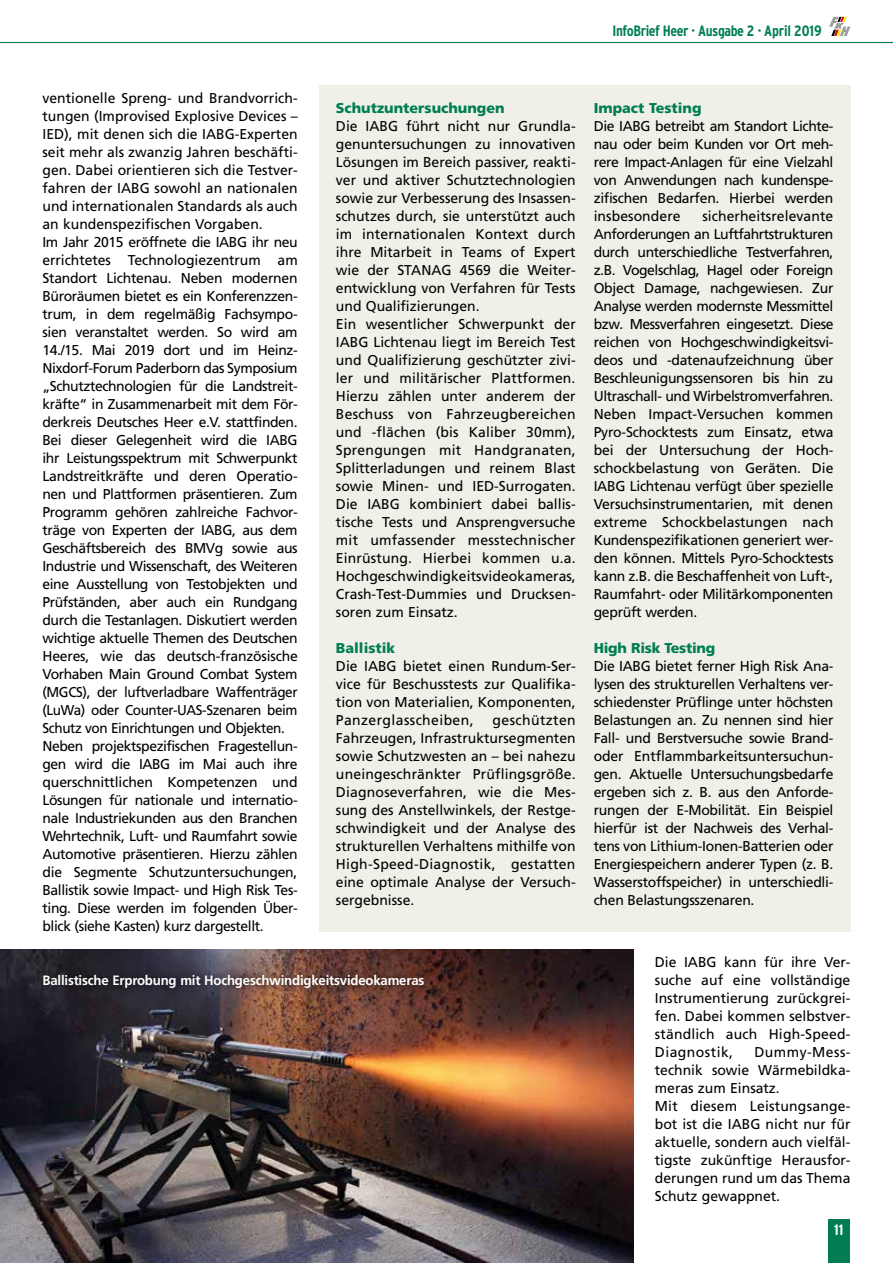
<style>
.page{position:relative;width:893px;height:1263px;background:#fff}
.page>*{position:absolute;margin:0;border:0;box-sizing:border-box;transform-origin:0 0}
.t1{font:700 condensed 15px "Interstate";letter-spacing:-.03em;color:#007d53}
.t2{font:700 condensed 15px "Interstate";color:#fff}
.t3{font:14.25px/18px "Frutiger LT Pro";letter-spacing:-.005em;color:#000;text-align:justify}
.t4{font:14.25px/18px "Frutiger LT Pro";letter-spacing:-.03em;color:#000}
.t5{font:900 14.25px "Frutiger";color:#007d53}
.t6{font:900 14.25px "Frutiger";letter-spacing:-.02em;color:#007d53}
.t7{font:700 13.5px "Frutiger LT Pro";letter-spacing:-.015em;color:#fff}
</style>
<div class="page">
<hr style="left:0;top:42px;width:893px;height:1px;background:#007d53">
<svg style="left:829px;top:17px;width:21px;height:19px"></svg>
<div style="left:828px;top:1219px;width:21px;height:44px;background:#007d53"></div>
<div style="left:319px;top:85px;width:531px;height:846px;background:#f0f0e8"></div>
<img style="left:0;top:949px;width:634px;height:314px">
<div style="left:34px;top:966px;width:399px;height:31px;background:#000;opacity:.75"></div>
<p class="t1" style="left:613px;top:22px;width:211px">InfoBrief Heer · Ausgabe 2 · April 2019</p>
<p class="t4" style="left:43px;top:89px;width:257px">ventionelle Spreng- und Brandvorrich&shy;tungen (Improvised Explosive Devices – IED), mit denen sich die IABG-Experten seit mehr als zwanzig Jahren beschäfti&shy;gen. Dabei orientieren sich die Testver&shy;fahren der IABG sowohl an nationalen und internationalen Standards als auch an kundenspezifischen Vorgaben.<br>Im Jahr 2015 eröffnete die IABG ihr neu errichtetes Technologiezentrum am Standort Lichtenau. Neben modernen Büroräumen bietet es ein Konferenzzen&shy;trum, in dem regelmäßig Fachsympo&shy;sien veranstaltet werden. So wird am 14./15. Mai 2019 dort und im Heinz-Nixdorf-Forum Paderborn das Symposium „Schutztechnologien für die Landstreit&shy;kräfte“ in Zusammenarbeit mit dem För&shy;derkreis Deutsches Heer e.V. stattfinden.<br>Bei dieser Gelegenheit wird die IABG ihr Leistungsspektrum mit Schwerpunkt Landstreitkräfte und deren Operatio&shy;nen und Plattformen präsentieren. Zum Programm gehören zahlreiche Fachvor&shy;träge von Experten der IABG, aus dem Geschäftsbereich des BMVg sowie aus Industrie und Wissenschaft, des Weiteren eine Ausstellung von Testobjekten und Prüfständen, aber auch ein Rundgang durch die Testanlagen. Diskutiert werden wichtige aktuelle Themen des Deutschen Heeres, wie das deutsch-französische Vorhaben Main Ground Combat System (MGCS), der luftverladbare Waffenträger (LuWa) oder Counter-UAS-Szenaren beim Schutz von Einrichtungen und Objekten.<br>Neben projektspezifischen Fragestellun&shy;gen wird die IABG im Mai auch ihre querschnittlichen Kompetenzen und Lösungen für nationale und internatio&shy;nale Industriekunden aus den Branchen Wehrtechnik, Luft- und Raumfahrt sowie Automotive präsentieren. Hierzu zählen die Segmente Schutzuntersuchungen, Ballistik sowie Impact- und High Risk Tes&shy;ting. Diese werden im folgenden Über&shy;blick (siehe Kasten) kurz dargestellt.</p>
<p class="t5" style="left:336px;top:100px;width:170px">Schutzuntersuchungen</p>
<p class="t3" style="left:336px;top:117px;width:241px;text-align:left">Die IABG führt nicht nur Grundla&shy;genuntersuchungen zu innovativen Lösungen im Bereich passiver, reakti&shy;ver und aktiver Schutztechnologien sowie zur Verbesserung des Insassen&shy;schutzes durch, sie unterstützt auch im internationalen Kontext durch ihre Mitarbeit in Teams of Expert wie der STANAG 4569 die Weiter&shy;entwicklung von Verfahren für Tests und Qualifizierungen.<br>Ein wesentlicher Schwerpunkt der IABG Lichtenau liegt im Bereich Test und Qualifizierung geschützter zivi&shy;ler und militärischer Plattformen.<br>Hierzu zählen unter anderem der Beschuss von Fahrzeugbereichen und -flächen (bis Kaliber 30mm), Sprengungen mit Handgranaten, Splitterladungen und reinem Blast sowie Minen- und IED-Surrogaten.<br>Die IABG kombiniert dabei ballis&shy;tische Tests und Ansprengversuche mit umfassender messtechnischer Einrüstung. Hierbei kommen u.a.<br>Hochgeschwindigkeitsvideokameras, Crash-Test-Dummies und Drucksen&shy;soren zum Einsatz.</p>
<p class="t5" style="left:336px;top:639px;width:61px">Ballistik</p>
<p class="t3" style="left:336px;top:657px;width:241px">Die IABG bietet einen Rundum-Ser&shy;vice für Beschusstests zur Qualifika&shy;tion von Materialien, Komponenten, Panzerglasscheiben,</p>
<p class="t3" style="left:336px;top:711px;width:241px;text-indent:157px">geschützten Fahrzeugen, Infrastruktursegmenten sowie Schutzwesten an – bei nahezu uneingeschränkter Prüflingsgröße.<br>Diagnoseverfahren, wie die Mes&shy;sung des Anstellwinkels, der Restge&shy;schwindigkeit und der Analyse des strukturellen Verhaltens mithilfe von High-Speed-Diagnostik, gestatten eine optimale Analyse der Versuch&shy;sergebnisse.</p>
<p class="t7" style="left:43px;top:972px;width:383px">Ballistische Erprobung mit Hochgeschwindigkeitsvideokameras</p>
<p class="t5" style="left:594px;top:100px;width:109px">Impact Testing</p>
<p class="t3" style="left:594px;top:117px;width:241px">Die IABG betreibt am Standort Lichte&shy;nau oder beim Kunden vor Ort meh&shy;rere Impact-Anlagen für eine Vielzahl von Anwendungen nach kundenspe&shy;zifischen Bedarfen. Hierbei werden insbesondere</p>
<p class="t3" style="left:594px;top:207px;width:241px;text-indent:109px">sicherheitsrelevante Anforderungen an Luftfahrtstrukturen durch unterschiedliche Testverfahren, z.B. Vogelschlag, Hagel oder Foreign Object Damage, nachgewiesen. Zur Analyse werden modernste Messmittel bzw. Messverfahren eingesetzt. Diese reichen von Hochgeschwindigkeitsvi&shy;deos und -datenaufzeichnung über Beschleunigungssensoren bis hin zu Ultraschall- und Wirbelstromverfahren.<br>Neben Impact-Versuchen kommen Pyro-Schocktests zum Einsatz, etwa bei der Untersuchung der Hoch&shy;schockbelastung von Geräten. Die IABG Lichtenau verfügt über spezielle Versuchsinstrumentarien, mit denen extreme Schockbelastungen nach Kundenspezifikationen generiert wer&shy;den können. Mittels Pyro-Schocktests kann z.B. die Beschaffenheit von Luft-, Raumfahrt- oder Militärkomponenten geprüft werden.</p>
<p class="t6" style="left:594px;top:639px;width:123px">High Risk Testing</p>
<p class="t3" style="left:594px;top:657px;width:241px">Die IABG bietet ferner High Risk Ana&shy;lysen des strukturellen Verhaltens ver&shy;schiedenster Prüflinge unter höchsten Belastungen an. Zu nennen sind hier Fall- und Berstversuche sowie Brand&shy;oder Entflammbarkeitsuntersuchun&shy;gen. Aktuelle Untersuchungsbedarfe ergeben sich z. B. aus den Anforde&shy;rungen der E-Mobilität. Ein Beispiel hierfür ist der Nachweis des Verhal&shy;tens von Lithium-Ionen-Batterien oder Energiespeichern anderer Typen (z. B.<br>Wasserstoffspeicher) in unterschiedli&shy;chen Belastungsszenaren.</p>
<p class="t3" style="left:655px;top:953px;width:197px">Die IABG kann für ihre Ver&shy;suche auf eine vollständige Instrumentierung zurückgrei&shy;fen. Dabei kommen selbstver&shy;ständlich auch High-Speed-Diagnostik,</p>
<p class="t3" style="left:655px;top:1043px;width:197px;text-align:left;text-indent:100px">Dummy-Mess&shy;technik sowie Wärmebildka&shy;meras zum Einsatz.<br>Mit diesem Leistungsange&shy;bot ist die IABG nicht nur für aktuelle, sondern auch vielfäl&shy;tigste zukünftige Herausfor&shy;derungen rund um das Thema<br>Schutz gewappnet.</p>
<p class="t2" style="left:834px;top:1221px;width:11px">11</p>
</div>
